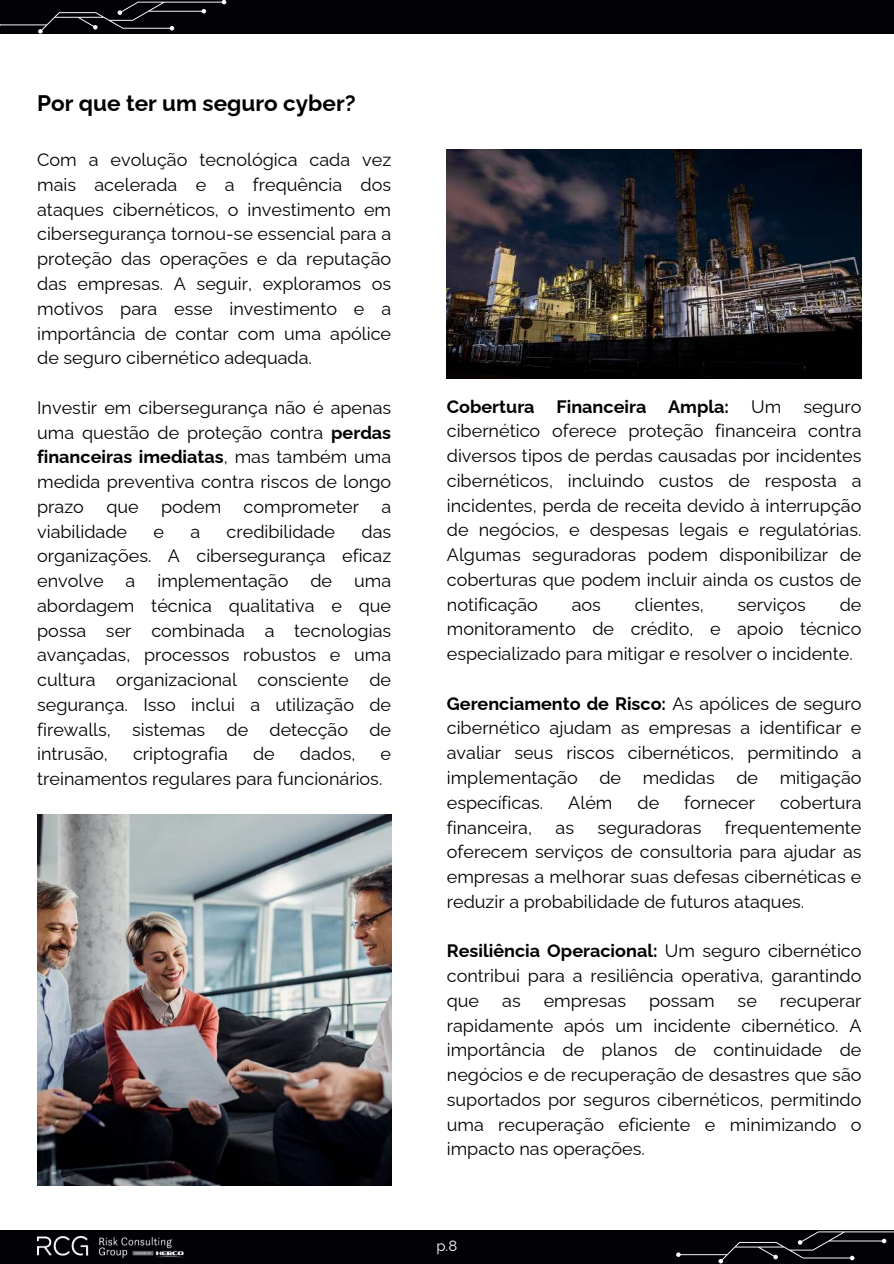
<style>
.page{position:relative;width:894px;height:1264px;background:#fff}
.page>*{position:absolute;margin:0;border:0;box-sizing:border-box;transform-origin:0 0}
.t1{font:700 22.5px "Raleway";color:#000}
.t2{font:18px/24.8px "Raleway";color:#000;text-align:justify}
.t3{font:14.85px "Raleway";color:#fff}
.s1{font-weight:700}
</style>
<div class="page">
<div style="left:0;top:0;width:893px;height:34px;background:#020206"></div>
<div style="left:0;top:1229px;width:893px;height:34px;background:#020206"></div>
<svg style="left:0;top:0;width:226px;height:34px"></svg>
<svg style="left:676px;top:1229px;width:217px;height:34px"></svg>
<img style="left:37px;top:1236px;width:147px;height:21px">
<img style="left:37px;top:815px;width:354px;height:370px">
<img style="left:446px;top:150px;width:415px;height:228px">
<p class="t1" style="left:37px;top:85px;width:320px">Por que ter um seguro cyber?</p>
<p class="t2" style="left:37px;top:145px;width:355px">Com a evolução tecnológica cada vez mais acelerada e a frequência dos ataques cibernéticos, o investimento em cibersegurança tornou-se essencial para a proteção das operações e da reputação das empresas. A seguir, exploramos os motivos para esse investimento e a importância de contar com uma apólice de seguro cibernético adequada.</p>
<p class="t2" style="left:37px;top:393px;width:355px">Investir em cibersegurança não é apenas uma questão de proteção contra <span class="s1">perdas financeiras imediatas</span>, mas também uma medida preventiva contra riscos de longo prazo que podem comprometer a viabilidade</p>
<p class="t2" style="left:37px;top:517px;width:355px;text-indent:324px">das organizações. A cibersegurança eficaz envolve a implementação de uma abordagem técnica qualitativa e que possa ser combinada a tecnologias avançadas, processos robustos e uma cultura organizacional consciente de segurança. Isso inclui a utilização de firewalls, sistemas de detecção de intrusão,</p>
<p class="t2" style="left:153px;top:517px;width:12px">e</p>
<p class="t2" style="left:190px;top:517px;width:11px">a</p>
<p class="t2" style="left:226px;top:517px;width:110px">credibilidade</p>
<p class="t2" style="left:133px;top:739px;width:96px">criptografia</p>
<p class="t2" style="left:253px;top:739px;width:23px">de</p>
<p class="t2" style="left:300px;top:739px;width:57px">dados,</p>
<p class="t2" style="left:37px;top:739px;width:355px;text-indent:343px">e treinamentos regulares para funcionários.</p>
<p class="t2" style="left:446px;top:392px;width:416px"><span class="s1">Cobertura Financeira Ampla:</span> Um seguro cibernético oferece proteção financeira contra diversos tipos de perdas causadas por incidentes cibernéticos, incluindo custos de resposta a incidentes, perda de receita devido à interrupção de negócios, e despesas legais e regulatórias.<br>Algumas seguradoras podem disponibilizar de coberturas que podem incluir ainda os custos de notificação</p>
<p class="t2" style="left:446px;top:590px;width:416px;text-indent:393px">de monitoramento de crédito, e apoio técnico especializado para mitigar e resolver o incidente.</p>
<p class="t2" style="left:446px;top:689px;width:416px"><span class="s1">Gerenciamento de Risco:</span> As apólices de seguro cibernético ajudam as empresas a identificar e avaliar seus riscos cibernéticos, permitindo a implementação de medidas de mitigação específicas.</p>
<p class="t2" style="left:571px;top:590px;width:31px">aos</p>
<p class="t2" style="left:634px;top:590px;width:71px">clientes,</p>
<p class="t2" style="left:737px;top:590px;width:70px">serviços</p>
<p class="t2" style="left:568px;top:788px;width:46px">Além</p>
<p class="t2" style="left:637px;top:788px;width:23px">de</p>
<p class="t2" style="left:684px;top:788px;width:72px">fornecer</p>
<p class="t2" style="left:779px;top:788px;width:83px">cobertura</p>
<p class="t2" style="left:446px;top:812px;width:87px">financeira,</p>
<p class="t2" style="left:555px;top:812px;width:20px">as</p>
<p class="t2" style="left:597px;top:812px;width:105px">seguradoras</p>
<p class="t2" style="left:446px;top:812px;width:416px;text-indent:278px">frequentemente oferecem serviços de consultoria para ajudar as empresas a melhorar suas defesas cibernéticas e reduzir a probabilidade de futuros ataques.</p>
<p class="t2" style="left:446px;top:936px;width:416px"><span class="s1">Resiliência Operacional:</span> Um seguro cibernético contribui para a resiliência operativa, garantindo que</p>
<p class="t2" style="left:446px;top:986px;width:416px;text-indent:333px">recuperar rapidamente após um incidente cibernético. A importância de planos de continuidade de negócios e de recuperação de desastres que são suportados por seguros cibernéticos, permitindo uma recuperação eficiente e minimizando o impacto nas operações.</p>
<p class="t2" style="left:502px;top:986px;width:20px">as</p>
<p class="t2" style="left:543px;top:986px;width:84px">empresas</p>
<p class="t2" style="left:648px;top:986px;width:67px">possam</p>
<p class="t2" style="left:737px;top:986px;width:21px">se</p>
<p class="t3" style="left:436px;top:1234px;width:22px">p.8</p>
</div>
